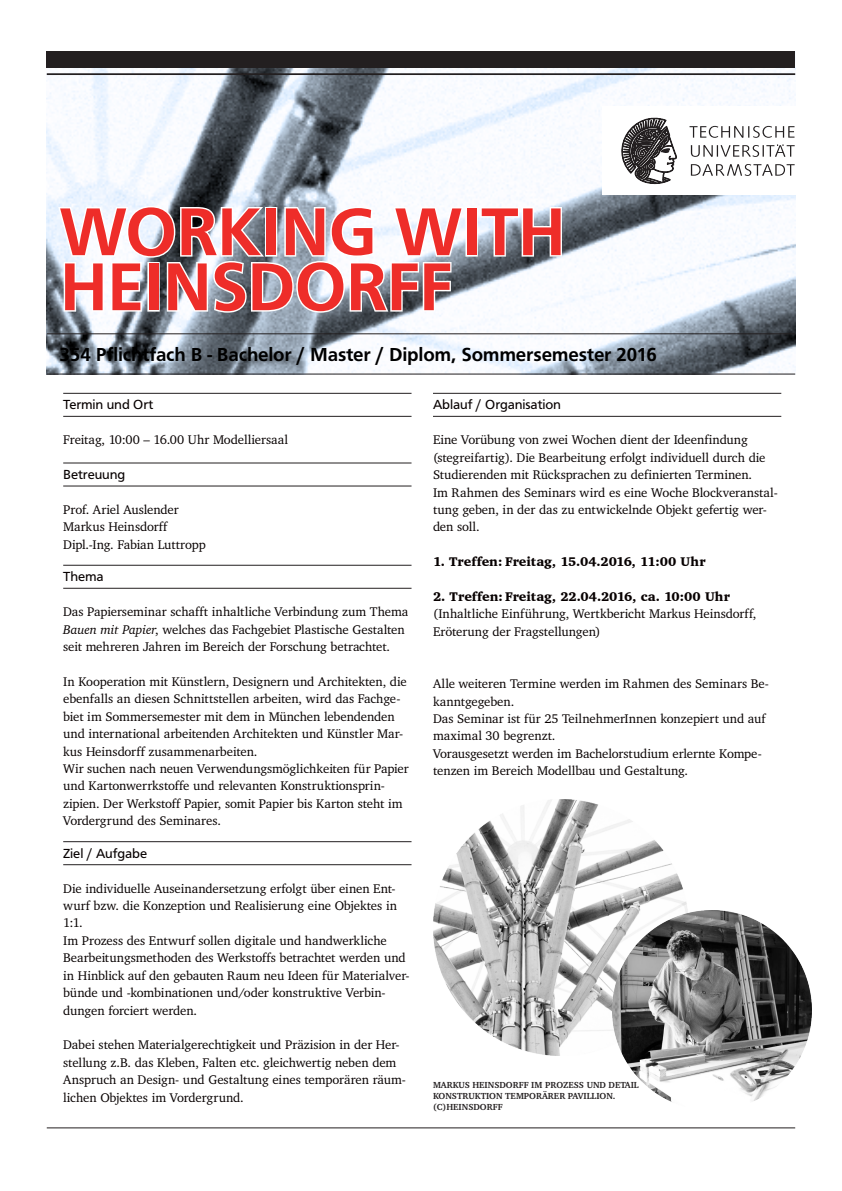
<style>
.page{position:relative;width:842px;height:1191px;background:#fff}
.page>*{position:absolute;margin:0;border:0;box-sizing:border-box;transform-origin:0 0}
.t1{font:500 70px/55px "Front Page";letter-spacing:-.02em;color:#ee2d29}
.t2{font:500 19.5px "Front Page";letter-spacing:-.01em;color:#000}
.Subline_9p_11p{font:13.65px "Front Page";letter-spacing:-.01em;color:#070000}
.Subheadline_9p_11p{font:12.85px/17.4px "Charter";letter-spacing:-.005em;color:#070000}
.Subheadline_9p_11p-2{font:900 12.85px "Charter";color:#070000}
.t3{font:700 9px/10.8px "Charter";color:#231f20}
.s1{font-style:italic}
</style>
<div class="page">
<img style="left:47px;top:67px;width:748px;height:306px">
<hr style="left:63px;top:393px;width:348px;height:1px;background:#231f20">
<hr style="left:63px;top:416px;width:348px;height:1px;background:#231f20">
<hr style="left:63px;top:462px;width:348px;height:1px;background:#231f20">
<hr style="left:63px;top:485px;width:348px;height:1px;background:#231f20">
<hr style="left:63px;top:565px;width:348px;height:1px;background:#231f20">
<hr style="left:63px;top:588px;width:348px;height:1px;background:#231f20">
<hr style="left:63px;top:841px;width:348px;height:1px;background:#231f20">
<hr style="left:63px;top:864px;width:348px;height:1px;background:#231f20">
<hr style="left:433px;top:393px;width:348px;height:1px;background:#231f20">
<hr style="left:433px;top:416px;width:348px;height:1px;background:#231f20">
<div style="left:465px;top:207px;width:13px;height:50px;border:3px solid #fff"></div>
<svg style="left:479px;top:205px;width:84px;height:53px"></svg>
<svg style="left:56px;top:196px;width:409px;height:120px"></svg>
<div style="left:47px;top:51px;width:748px;height:16px;background:#231f20"></div>
<div style="left:602px;top:106px;width:208px;height:89px;background:#fff"></div>
<svg style="left:621px;top:117px;width:55px;height:67px"></svg>
<svg style="left:689px;top:126px;width:106px;height:50px"></svg>
<hr style="left:47px;top:73px;width:748px;height:2px;background:#231f20">
<hr style="left:47px;top:333px;width:748px;height:1px;background:#231f20">
<hr style="left:47px;top:373px;width:748px;height:1px;background:#231f20">
<hr style="left:47px;top:1127px;width:748px;height:1px;background:#231f20">
<img style="left:433px;top:799px;width:255px;height:256px">
<img style="left:612px;top:910px;width:200px;height:192px">
<p class="t1" style="left:60px;top:199px;width:508px">WORKING WITH<br>HEINSDORFF</p>
<p class="t2" style="left:60px;top:340px;width:599px">354 Pflichtfach B - Bachelor / Master / Diplom, Sommersemester 2016</p>
<p class="Subline_9p_11p" style="left:63px;top:395px;width:92px">Termin und Ort</p>
<p class="Subheadline_9p_11p" style="left:63px;top:431px;width:226px">Freitag, 10:00 – 16.00 Uhr Modelliersaal</p>
<p class="Subline_9p_11p" style="left:63px;top:464px;width:64px">Betreuung</p>
<p class="Subheadline_9p_11p" style="left:63px;top:500px;width:117px">Prof. Ariel Auslender</p>
<p class="Subheadline_9p_11p" style="left:63px;top:518px;width:106px">Markus Heinsdorff</p>
<p class="Subheadline_9p_11p" style="left:63px;top:535px;width:144px">Dipl.-Ing. Fabian Luttropp</p>
<p class="Subline_9p_11p" style="left:63px;top:567px;width:42px">Thema</p>
<p class="Subheadline_9p_11p" style="left:63px;top:603px;width:347px">Das Papierseminar schafft inhaltliche Verbindung zum Thema<br><span class="s1">Bauen mit Papier</span>, welches das Fachgebiet Plastische Gestalten seit mehreren Jahren im Bereich der Forschung betrachtet.</p>
<p class="Subheadline_9p_11p" style="left:63px;top:672px;width:345px">In Kooperation mit Künstlern, Designern und Architekten, die ebenfalls an diesen Schnittstellen arbeiten, wird das Fachge&shy;biet im Sommersemester mit dem in München lebendenden und international arbeitenden Architekten und Künstler Mar&shy;kus Heinsdorff zusammenarbeiten.</p>
<p class="Subheadline_9p_11p" style="left:63px;top:759px;width:347px">Wir suchen nach neuen Verwendungsmöglichkeiten für Papier und Kartonwerrkstoffe und relevanten Konstruktionsprin&shy;zipien. Der Werkstoff Papier, somit Papier bis Karton steht im Vordergrund des Seminares.</p>
<p class="Subline_9p_11p" style="left:63px;top:843px;width:85px">Ziel / Aufgabe</p>
<p class="Subheadline_9p_11p" style="left:63px;top:879px;width:335px;text-align:justify">Die individuelle Auseinandersetzung erfolgt über einen Ent&shy;wurf bzw. die Konzeption und Realisierung eine Objektes in 1:1.</p>
<p class="Subheadline_9p_11p" style="left:63px;top:931px;width:348px">Im Prozess des Entwurf sollen digitale und handwerkliche Bearbeitungsmethoden des Werkstoffs betrachtet werden und in Hinblick auf den gebauten Raum neu Ideen für Materialver&shy;bünde und -kombinationen und/oder konstruktive Verbin&shy;dungen forciert werden.</p>
<p class="Subheadline_9p_11p" style="left:63px;top:1036px;width:344px">Dabei stehen Materialgerechtigkeit und Präzision in der Her&shy;stellung z.B. das Kleben, Falten etc. gleichwertig neben dem Anspruch an Design- und Gestaltung eines temporären räum&shy;lichen Objektes im Vordergrund.</p>
<p class="Subline_9p_11p" style="left:433px;top:395px;width:130px">Ablauf / Organisation</p>
<p class="Subheadline_9p_11p" style="left:433px;top:431px;width:334px">Eine Vorübung von zwei Wochen dient der Ideenfindung (stegreifartig). Die Bearbeitung erfolgt individuell durch die<br>Studierenden mit Rücksprachen zu definierten Terminen.</p>
<p class="Subheadline_9p_11p" style="left:433px;top:483px;width:346px">Im Rahmen des Seminars wird es eine Woche Blockveranstal&shy;tung geben, in der das zu entwickelnde Objekt gefertig wer&shy;den soll.</p>
<p class="Subheadline_9p_11p-2" style="left:433px;top:554px;width:274px">1. Treffen: Freitag, 15.04.2016, 11:00 Uhr</p>
<p class="Subheadline_9p_11p-2" style="left:433px;top:588px;width:298px">2. Treffen:Freitag, 22.04.2016, ca. 10:00 Uhr</p>
<p class="Subheadline_9p_11p" style="left:433px;top:605px;width:325px">(Inhaltliche Einführung, Wertkbericht Markus Heinsdorff,<br>Eröterung der Fragstellungen)</p>
<p class="Subheadline_9p_11p" style="left:433px;top:675px;width:338px">Alle weiteren Termine werden im Rahmen des Seminars Be&shy;kanntgegeben.</p>
<p class="Subheadline_9p_11p" style="left:433px;top:709px;width:334px">Das Seminar ist für 25 TeilnehmerInnen konzepiert und auf maximal 30 begrenzt.</p>
<p class="Subheadline_9p_11p" style="left:433px;top:744px;width:330px">Vorausgesetzt werden im Bachelorstudium erlernte Kompe&shy;tenzen im Bereich Modellbau und Gestaltung.</p>
<p class="t3" style="left:433px;top:1079px;width:207px">MARKUS HEINSDORFF IM PROZESS UND DETAIL<br>KONSTRUKTION TEMPORÄRER PAVILLION.</p>
<p class="t3" style="left:433px;top:1101px;width:71px">(C)HEINSDORFF</p>
</div>
